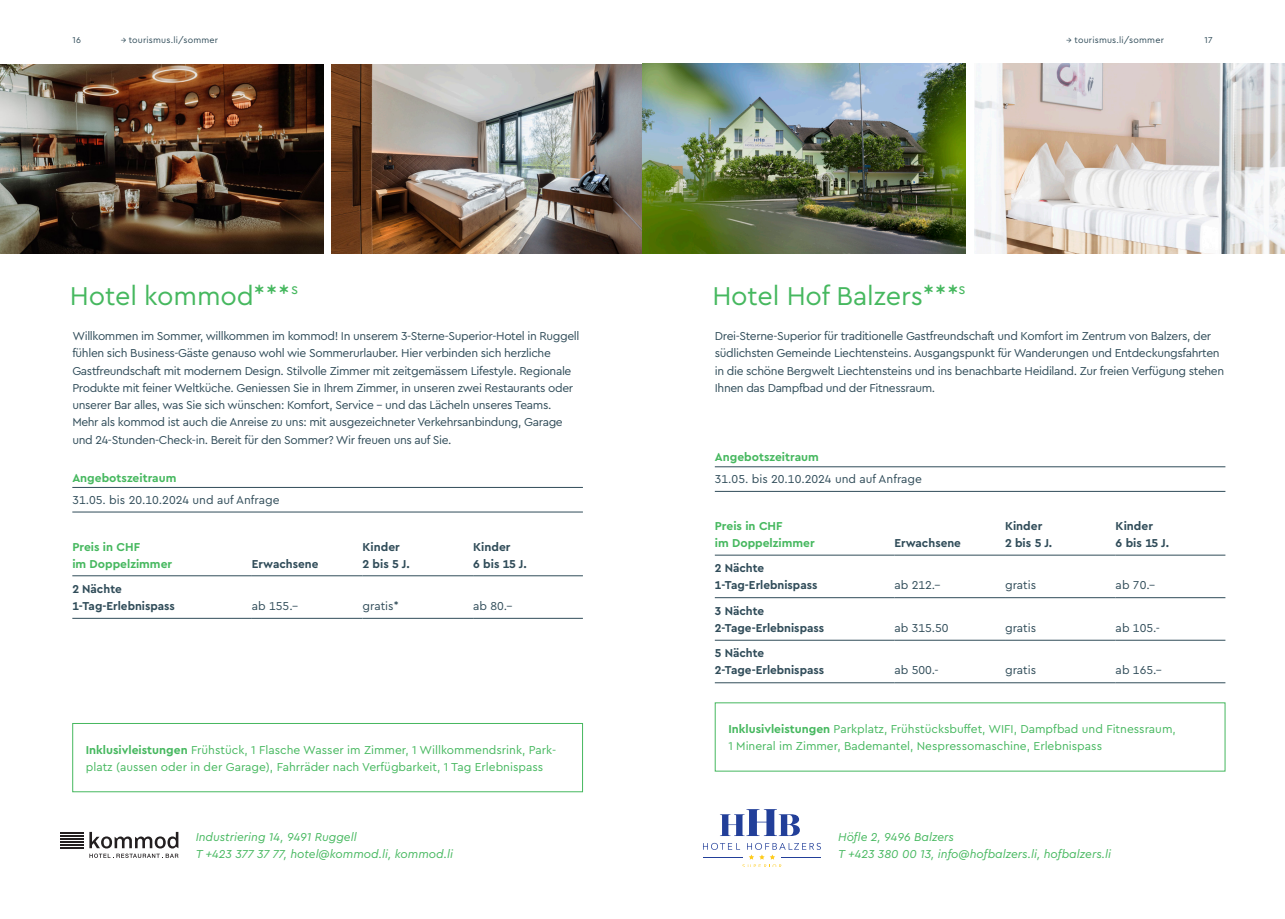
<style>
.page{position:relative;width:1285px;height:919px;background:#fff}
.page>*{position:absolute;margin:0;border:0;box-sizing:border-box;transform-origin:0 0}
.t1{font:27px "Cera Pro";letter-spacing:-.005em;color:#46b85f}
.t2{font:12px/17.2px "Cera Pro";letter-spacing:-.03em;color:#304c59}
.t3{font:12px/17.2px "Cera Pro";color:#46b85f}
.t4{font:700 12px/17.2px "Cera Pro";color:#304c59}
.t5{font:italic 12px/17.2px "Cera Pro";color:#46b85f}
.t6{font:700 12px/17.2px "Cera Pro";color:#46b85f}
.t7{font:12px "Cera Pro";color:#304c59}
.t8{font:9px "Cera Pro";letter-spacing:.02em;color:#304c59}
.s1{font-weight:700}
</style>
<div class="page">
<div style="left:72px;top:723px;width:511px;height:69px;border:1px solid #46b85f"></div>
<hr style="left:72px;top:487px;width:511px;height:1px;background:#304c59">
<hr style="left:72px;top:511px;width:511px;height:1px;background:#304c59">
<hr style="left:72px;top:575px;width:180px;height:1px;background:#304c59">
<hr style="left:252px;top:575px;width:110px;height:1px;background:#304c59">
<hr style="left:362px;top:575px;width:111px;height:1px;background:#304c59">
<hr style="left:473px;top:575px;width:110px;height:1px;background:#304c59">
<hr style="left:72px;top:618px;width:180px;height:1px;background:#304c59">
<hr style="left:252px;top:618px;width:110px;height:1px;background:#304c59">
<hr style="left:362px;top:618px;width:111px;height:1px;background:#304c59">
<hr style="left:473px;top:618px;width:110px;height:1px;background:#304c59">
<img style="left:332px;top:64px;width:633px;height:190px">
<img style="left:0;top:64px;width:323px;height:190px">
<hr style="left:60px;top:846px;width:24px;height:2px;background:#231f20">
<hr style="left:60px;top:843px;width:24px;height:2px;background:#231f20">
<hr style="left:60px;top:840px;width:24px;height:2px;background:#231f20">
<hr style="left:60px;top:837px;width:24px;height:2px;background:#231f20">
<hr style="left:60px;top:834px;width:24px;height:2px;background:#231f20">
<hr style="left:60px;top:831px;width:24px;height:2px;background:#231f20">
<svg style="left:89px;top:831px;width:89px;height:27px"></svg>
<hr style="left:714px;top:466px;width:511px;height:1px;background:#304c59">
<hr style="left:714px;top:491px;width:511px;height:1px;background:#304c59">
<hr style="left:714px;top:555px;width:180px;height:1px;background:#304c59">
<hr style="left:894px;top:555px;width:110px;height:1px;background:#304c59">
<hr style="left:1004px;top:555px;width:111px;height:1px;background:#304c59">
<hr style="left:1115px;top:555px;width:110px;height:1px;background:#304c59">
<hr style="left:714px;top:597px;width:180px;height:1px;background:#304c59">
<hr style="left:894px;top:597px;width:110px;height:1px;background:#304c59">
<hr style="left:1004px;top:597px;width:111px;height:1px;background:#304c59">
<hr style="left:1115px;top:597px;width:110px;height:1px;background:#304c59">
<hr style="left:714px;top:640px;width:180px;height:1px;background:#304c59">
<hr style="left:894px;top:640px;width:110px;height:1px;background:#304c59">
<hr style="left:1004px;top:640px;width:111px;height:1px;background:#304c59">
<hr style="left:1115px;top:640px;width:110px;height:1px;background:#304c59">
<hr style="left:714px;top:682px;width:180px;height:1px;background:#304c59">
<hr style="left:894px;top:682px;width:110px;height:1px;background:#304c59">
<hr style="left:1004px;top:682px;width:111px;height:1px;background:#304c59">
<hr style="left:1115px;top:682px;width:110px;height:1px;background:#304c59">
<img style="left:974px;top:64px;width:310px;height:190px">
<svg style="left:703px;top:842px;width:117px;height:24px"></svg>
<svg style="left:720px;top:809px;width:79px;height:27px"></svg>
<p class="t8" style="left:72px;top:34px;width:10px">16</p>
<p class="t8" style="left:121px;top:34px;width:99px">→ tourismus.li/sommer</p>
<p class="t8" style="left:1066px;top:34px;width:99px">→ tourismus.li/sommer</p>
<p class="t8" style="left:1204px;top:34px;width:10px">17</p>
<h1 class="t1" style="left:70px;top:278px;width:230px">Hotel kommod***<sup>s</sup></h1>
<h1 class="t1" style="left:712px;top:278px;width:255px">Hotel Hof Balzers***<sup>s</sup></h1>
<p class="t2" style="left:72px;top:327px;width:508px">Willkommen im Sommer, willkommen im kommod! In unserem 3-Sterne-Superior-Hotel in Ruggell fühlen sich Business-Gäste genauso wohl wie Sommerurlauber. Hier verbinden sich herzliche Gastfreundschaft mit modernem Design. Stilvolle Zimmer mit zeitgemässem Lifestyle. Regionale Produkte mit feiner Weltküche. Geniessen Sie in Ihrem Zimmer, in unseren zwei Restaurants oder unserer Bar alles, was Sie sich wünschen: Komfort, Service – und das Lächeln unseres Teams.<br>Mehr als kommod ist auch die Anreise zu uns: mit ausgezeichneter Verkehrsanbindung, Garage und 24-Stunden-Check-in. Bereit für den Sommer? Wir freuen uns auf Sie.</p>
<p class="t2" style="left:714px;top:327px;width:511px">Drei-Sterne-Superior für traditionelle Gastfreundschaft und Komfort im Zentrum von Balzers, der südlichsten Gemeinde Liechtensteins. Ausgangspunkt für Wanderungen und Entdeckungsfahrten in die schöne Bergwelt Liechtensteins und ins benachbarte Heidiland. Zur freien Verfügung stehen Ihnen das Dampfbad und der Fitnessraum.</p>
<p class="t6" style="left:72px;top:468px;width:106px">Angebotszeitraum</p>
<p class="t7" style="left:72px;top:491px;width:209px">31.05. bis 20.10.2024 und auf Anfrage</p>
<p class="t6" style="left:72px;top:537px;width:101px">Preis in CHF<br>im Doppelzimmer</p>
<p class="t4" style="left:252px;top:554px;width:68px">Erwachsene</p>
<p class="t4" style="left:362px;top:537px;width:49px">Kinder<br>2 bis 5 J.</p>
<p class="t4" style="left:473px;top:537px;width:55px">Kinder<br>6 bis 15 J.</p>
<p class="t4" style="left:72px;top:579px;width:104px">2 Nächte<br>1-Tag-Erlebnispass</p>
<p class="t2" style="left:252px;top:596px;width:48px">ab 155.–</p>
<p class="t2" style="left:362px;top:596px;width:38px">gratis*</p>
<p class="t2" style="left:473px;top:596px;width:41px">ab 80.–</p>
<p class="t6" style="left:714px;top:447px;width:106px">Angebotszeitraum</p>
<p class="t7" style="left:714px;top:471px;width:209px">31.05. bis 20.10.2024 und auf Anfrage</p>
<p class="t6" style="left:714px;top:517px;width:101px">Preis in CHF<br>im Doppelzimmer</p>
<p class="t4" style="left:894px;top:534px;width:68px">Erwachsene</p>
<p class="t4" style="left:1004px;top:517px;width:49px">Kinder<br>2 bis 5 J.</p>
<p class="t4" style="left:1115px;top:517px;width:55px">Kinder<br>6 bis 15 J.</p>
<p class="t4" style="left:714px;top:559px;width:104px">2 Nächte<br>1-Tag-Erlebnispass</p>
<p class="t4" style="left:714px;top:601px;width:111px">3 Nächte<br>2-Tage-Erlebnispass</p>
<p class="t2" style="left:894px;top:576px;width:48px">ab 212.–</p>
<p class="t2" style="left:1004px;top:576px;width:33px">gratis</p>
<p class="t2" style="left:1115px;top:576px;width:41px">ab 70.–</p>
<p class="t2" style="left:894px;top:618px;width:56px">ab 315.50</p>
<p class="t2" style="left:1004px;top:618px;width:33px">gratis</p>
<p class="t2" style="left:1115px;top:618px;width:46px">ab 105.-</p>
<p class="t4" style="left:714px;top:644px;width:111px">5 Nächte<br>2-Tage-Erlebnispass</p>
<p class="t2" style="left:894px;top:661px;width:46px">ab 500.-</p>
<p class="t2" style="left:1004px;top:661px;width:33px">gratis</p>
<p class="t2" style="left:1115px;top:661px;width:48px">ab 165.–</p>
<p class="t3" style="left:86px;top:740px;width:472px"><span class="s1">Inklusivleistungen</span> Frühstück, 1 Flasche Wasser im Zimmer, 1 Willkommendsrink, Park&shy;platz (aussen oder in der Garage), Fahrräder nach Verfügbarkeit, 1 Tag Erlebnispass</p>
<p class="t3" style="left:728px;top:720px;width:449px"><span class="s1">Inklusivleistungen</span> Parkplatz, Frühstücksbuffet, WIFI, Dampfbad und Fitnessraum,<br>1 Mineral im Zimmer, Bademantel, Nespressomaschine, Erlebnispass</p>
<p class="t5" style="left:196px;top:827px;width:259px">Industriering 14, 9491 Ruggell<br>T +423 377 37 77, hotel@kommod.li, kommod.li</p>
<p class="t5" style="left:838px;top:827px;width:274px">Höfle 2, 9496 Balzers<br>T +423 380 00 13, info@hofbalzers.li, hofbalzers.li</p>
</div>
